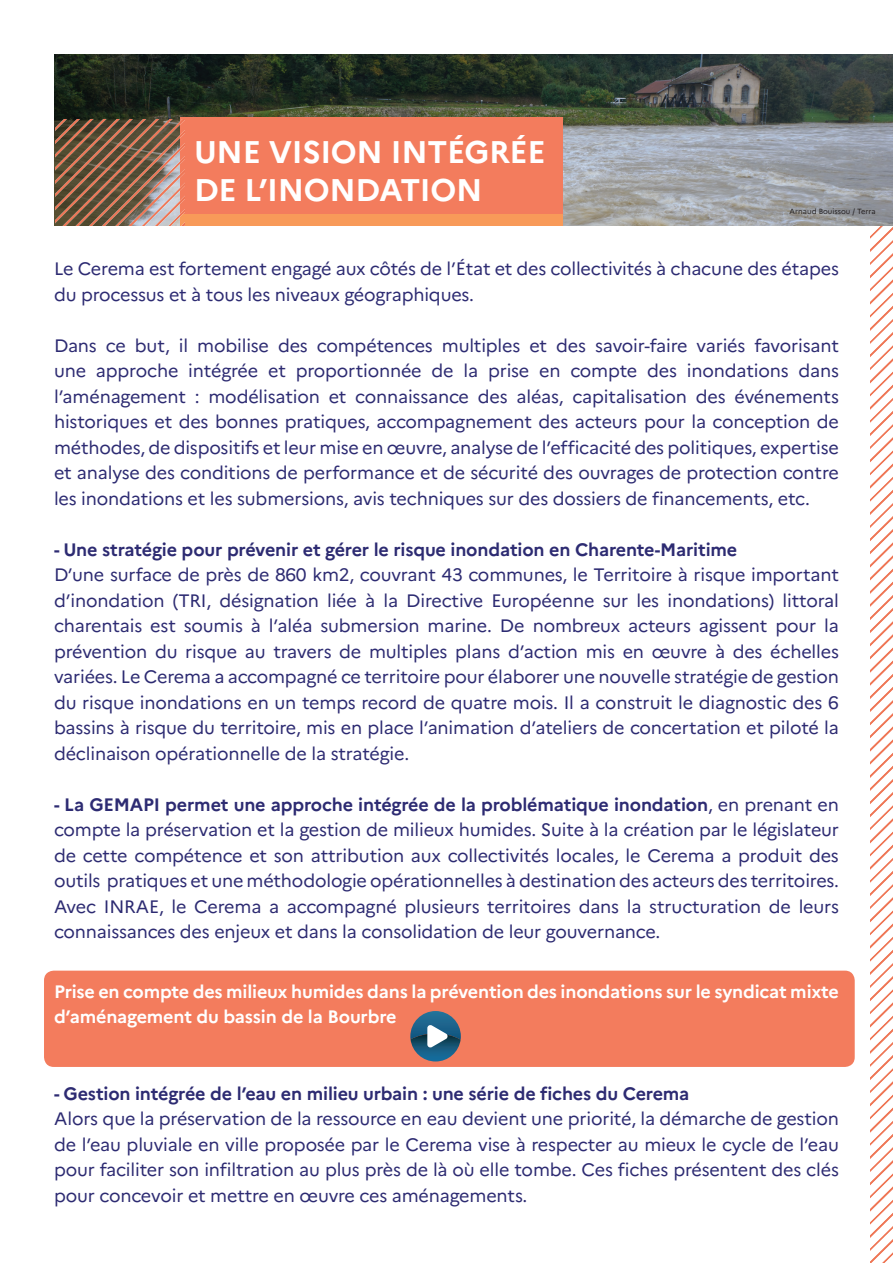
<style>
.page{position:relative;width:893px;height:1263px;background:#fff}
.page>*{position:absolute;margin:0;border:0;box-sizing:border-box;transform-origin:0 0}
.t1{font:700 31.35px/37.5px "Marianne";letter-spacing:-.01em;color:#fff}
.t2{font:18px/25.5px "Marianne";letter-spacing:-.01em;color:#2d2b72;text-align:justify}
.t3{font:700 18px "Marianne";letter-spacing:-.01em;color:#2d2b72}
.t4{font:700 18px/25.5px "Marianne";letter-spacing:-.01em;color:#fff}
.t5{font:7.5px "Marianne";color:#231f20}
.s1{font-weight:700}
</style>
<div class="page">
<img style="left:871px;top:225px;width:22px;height:1038px">
<img style="left:54px;top:54px;width:839px;height:171px">
<div style="left:44px;top:971px;width:811px;height:96px;background:#f37c5d;border-radius:10px"></div>
<svg style="left:410px;top:1011px;width:51px;height:50px"></svg>
<div style="left:181px;top:118px;width:382px;height:102px;background:#f37c5d"></div>
<div style="left:181px;top:214px;width:382px;height:12px;background:#f89a59"></div>
<img style="left:55px;top:119px;width:130px;height:106px">
<h1 class="t1" style="left:194px;top:133px;width:290px;text-indent:163px">n i ntégrée de l’inondation</h1>
<h1 class="t1" style="left:194px;top:133px;width:114px">Une visio</h1>
<p class="t5" style="left:790px;top:207px;width:87px">Arnaud Bouissou / Terra</p>
<p class="t2" style="left:54px;top:256px;width:786px">Le Cerema est fortement engagé aux côtés de l’État et des collectivités à chacune des étapes du processus et à tous les niveaux géographiques.</p>
<p class="t2" style="left:54px;top:332px;width:786px">Dans ce but, il mobilise des compétences multiples et des savoir-faire variés favorisant une approche intégrée et proportionnée de la prise en compte des inondations dans l’aménagement : modélisation et connaissance des aléas, capitalisation des événements historiques et des bonnes pratiques, accompagnement des acteurs pour la conception de méthodes, de dispositifs et leur mise en œuvre, analyse de l’efficacité des politiques, expertise et analyse des conditions de performance et de sécurité des ouvrages de protection contre les inondations et les submersions, avis techniques sur des dossiers de financements, etc.</p>
<p class="t3" style="left:54px;top:538px;width:685px">- Une stratégie pour prévenir et gérer le risque inondation en Charente-Maritime</p>
<p class="t2" style="left:54px;top:562px;width:786px">D’une surface de près de 860 km2, couvrant 43 communes, le Territoire à risque important d’inondation (TRI, désignation liée à la Directive Européenne sur les inondations) littoral charentais est soumis à l’aléa submersion marine. De nombreux acteurs agissent pour la prévention du risque au travers de multiples plans d’action mis en œuvre à des échelles variées. Le Cerema a accompagné ce territoire pour élaborer une nouvelle stratégie de gestion du risque inondations en un temps record de quatre mois. Il a construit le diagnostic des 6 bassins à risque du territoire, mis en place l’animation d’ateliers de concertation et piloté la déclinaison opérationnelle de la stratégie.</p>
<p class="t2" style="left:54px;top:791px;width:786px"><span class="s1">- La GEMAPI permet une approche intégrée de la problématique inondation</span>, en prenant en compte la préservation et la gestion de milieux humides. Suite à la création par le législateur de cette compétence et son attribution aux collectivités locales, le Cerema a produit des outils pratiques et une méthodologie opérationnelles à destination des acteurs des territoires.<br>Avec INRAE, le Cerema a accompagné plusieurs territoires dans la structuration de leurs connaissances des enjeux et dans la consolidation de leur gouvernance.</p>
<p class="t4" style="left:54px;top:978px;width:786px">Prise en compte des milieux humides dans la prévention des inondations sur le syndicat mixte d’aménagement du bassin de la Bourbre</p>
<p class="t3" style="left:54px;top:1082px;width:637px">- Gestion intégrée de l’eau en milieu urbain : une série de fiches du Cerema</p>
<p class="t2" style="left:54px;top:1106px;width:786px">Alors que la préservation de la ressource en eau devient une priorité, la démarche de gestion de l’eau pluviale en ville proposée par le Cerema vise à respecter au mieux le cycle de l’eau pour faciliter son infiltration au plus près de là où elle tombe. Ces fiches présentent des clés pour concevoir et mettre en œuvre ces aménagements.</p>
</div>
